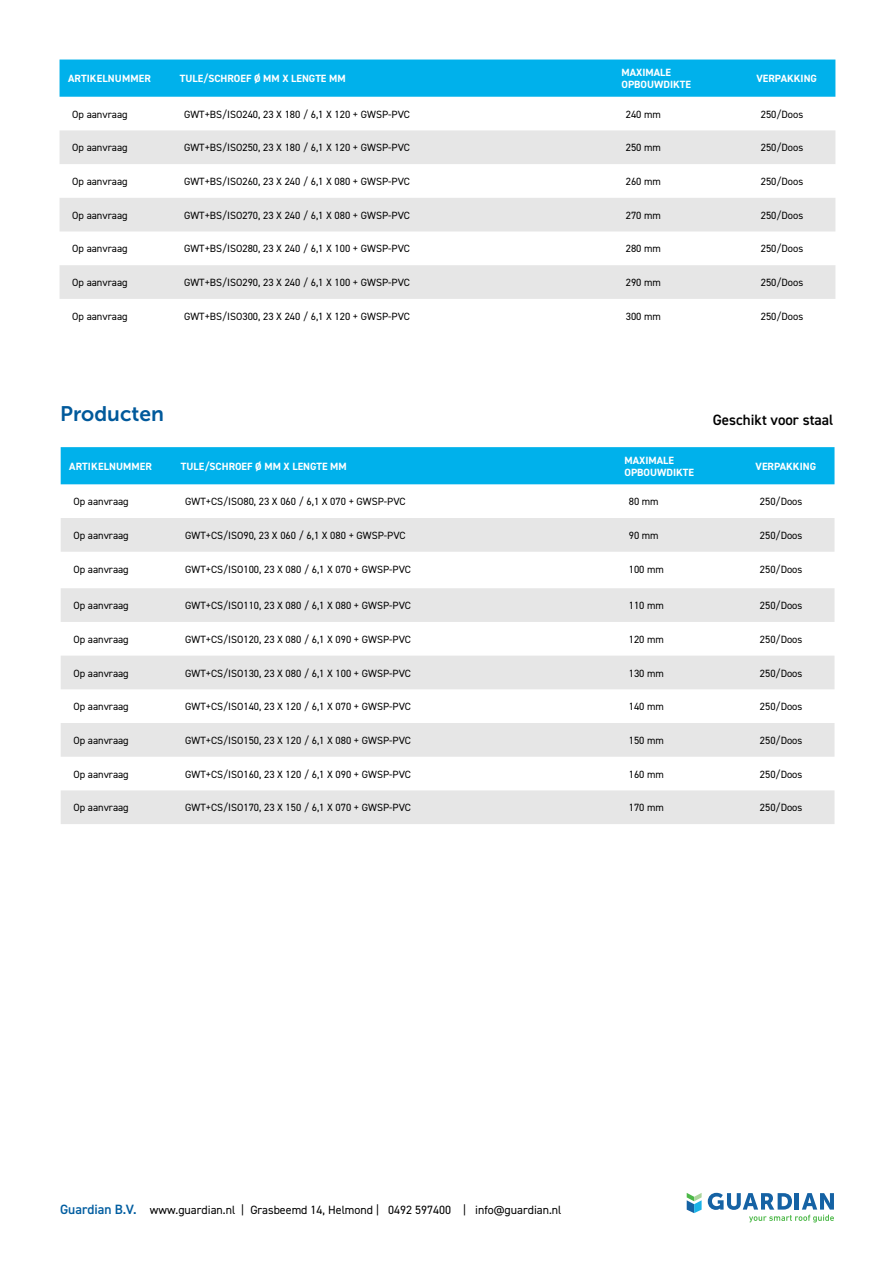
<style>
.page{position:relative;width:893px;height:1263px;background:#fff}
.page>*{position:absolute;margin:0;border:0;box-sizing:border-box;transform-origin:0 0}
.t1{font:21px "Museo Sans 700";color:#00599b}
.t2{font:600 15px "DIN2014";color:#000}
.t3{font:12px "DIN2014";color:#000}
.t4{font:10.5px "DIN2014";color:#000}
.t5{font:700 10.5px/12px "DIN2014";color:#fff}
.s1{font-weight:600;font-size:13.5px;color:#005da0}
</style>
<div class="page">
<div style="left:60px;top:60px;width:775px;height:37px;background:#00b1eb"></div>
<svg style="left:60px;top:130px;width:775px;height:169px;fill:#e6e6e6"></svg>
<svg style="left:708px;top:1193px;width:126px;height:29px"></svg>
<svg style="left:687px;top:1193px;width:15px;height:20px"></svg>
<div style="left:61px;top:447px;width:773px;height:37px;background:#00b1eb"></div>
<svg style="left:61px;top:518px;width:773px;height:306px;fill:#e6e6e6"></svg>
<p class="t5" style="left:68px;top:72px;width:84px">ARTIKELNUMMER</p>
<p class="t5" style="left:180px;top:72px;width:167px">TULE/SCHROEF Ø MM X LENGTE MM</p>
<p class="t5" style="left:621px;top:66px;width:71px">MAXIMALE<br>OPBOUWDIKTE</p>
<p class="t5" style="left:756px;top:72px;width:62px">VERPAKKING</p>
<p class="t4" style="left:72px;top:107px;width:57px">Op aanvraag</p>
<p class="t4" style="left:184px;top:107px;width:227px">GWT+BS/ISO240, 23 X 180 / 6,1 X 120 + GWSP-PVC</p>
<p class="t4" style="left:626px;top:107px;width:37px">240 mm</p>
<p class="t4" style="left:761px;top:107px;width:44px">250/Doos</p>
<p class="t4" style="left:72px;top:141px;width:57px">Op aanvraag</p>
<p class="t4" style="left:184px;top:141px;width:227px">GWT+BS/ISO250, 23 X 180 / 6,1 X 120 + GWSP-PVC</p>
<p class="t4" style="left:626px;top:141px;width:37px">250 mm</p>
<p class="t4" style="left:761px;top:141px;width:44px">250/Doos</p>
<p class="t4" style="left:72px;top:175px;width:57px">Op aanvraag</p>
<p class="t4" style="left:184px;top:175px;width:227px">GWT+BS/ISO260, 23 X 240 / 6,1 X 080 + GWSP-PVC</p>
<p class="t4" style="left:626px;top:175px;width:37px">260 mm</p>
<p class="t4" style="left:761px;top:175px;width:44px">250/Doos</p>
<p class="t4" style="left:72px;top:209px;width:57px">Op aanvraag</p>
<p class="t4" style="left:184px;top:209px;width:227px">GWT+BS/ISO270, 23 X 240 / 6,1 X 080 + GWSP-PVC</p>
<p class="t4" style="left:626px;top:209px;width:37px">270 mm</p>
<p class="t4" style="left:761px;top:209px;width:44px">250/Doos</p>
<p class="t4" style="left:72px;top:242px;width:57px">Op aanvraag</p>
<p class="t4" style="left:184px;top:242px;width:227px">GWT+BS/ISO280, 23 X 240 / 6,1 X 100 + GWSP-PVC</p>
<p class="t4" style="left:626px;top:242px;width:37px">280 mm</p>
<p class="t4" style="left:761px;top:242px;width:44px">250/Doos</p>
<p class="t4" style="left:72px;top:276px;width:57px">Op aanvraag</p>
<p class="t4" style="left:184px;top:276px;width:227px">GWT+BS/ISO290, 23 X 240 / 6,1 X 100 + GWSP-PVC</p>
<p class="t4" style="left:626px;top:276px;width:37px">290 mm</p>
<p class="t4" style="left:761px;top:276px;width:44px">250/Doos</p>
<p class="t4" style="left:72px;top:310px;width:57px">Op aanvraag</p>
<p class="t4" style="left:184px;top:310px;width:227px">GWT+BS/ISO300, 23 X 240 / 6,1 X 120 + GWSP-PVC</p>
<p class="t4" style="left:626px;top:310px;width:37px">300 mm</p>
<p class="t4" style="left:761px;top:310px;width:44px">250/Doos</p>
<p class="t1" style="left:60px;top:402px;width:105px">Producten</p>
<p class="t2" style="left:713px;top:410px;width:122px">Geschikt voor staal</p>
<p class="t5" style="left:69px;top:460px;width:84px">ARTIKELNUMMER</p>
<p class="t5" style="left:181px;top:460px;width:167px">TULE/SCHROEF Ø MM X LENGTE MM</p>
<p class="t5" style="left:624px;top:454px;width:71px">MAXIMALE<br>OPBOUWDIKTE</p>
<p class="t5" style="left:756px;top:460px;width:62px">VERPAKKING</p>
<p class="t4" style="left:73px;top:495px;width:57px">Op aanvraag</p>
<p class="t4" style="left:185px;top:495px;width:222px">GWT+CS/ISO80, 23 X 060 / 6,1 X 070 + GWSP-PVC</p>
<p class="t4" style="left:629px;top:495px;width:31px">80 mm</p>
<p class="t4" style="left:760px;top:495px;width:44px">250/Doos</p>
<p class="t4" style="left:73px;top:529px;width:57px">Op aanvraag</p>
<p class="t4" style="left:185px;top:529px;width:222px">GWT+CS/ISO90, 23 X 060 / 6,1 X 080 + GWSP-PVC</p>
<p class="t4" style="left:629px;top:529px;width:31px">90 mm</p>
<p class="t4" style="left:760px;top:529px;width:44px">250/Doos</p>
<p class="t4" style="left:73px;top:562px;width:57px">Op aanvraag</p>
<p class="t4" style="left:185px;top:562px;width:227px">GWT+CS/ISO100, 23 X 080 / 6,1 X 070 + GWSP-PVC</p>
<p class="t4" style="left:629px;top:562px;width:37px">100 mm</p>
<p class="t4" style="left:760px;top:562px;width:44px">250/Doos</p>
<p class="t4" style="left:73px;top:599px;width:57px">Op aanvraag</p>
<p class="t4" style="left:185px;top:599px;width:227px">GWT+CS/ISO110, 23 X 080 / 6,1 X 080 + GWSP-PVC</p>
<p class="t4" style="left:629px;top:599px;width:37px">110 mm</p>
<p class="t4" style="left:760px;top:599px;width:44px">250/Doos</p>
<p class="t4" style="left:73px;top:633px;width:57px">Op aanvraag</p>
<p class="t4" style="left:185px;top:633px;width:227px">GWT+CS/ISO120, 23 X 080 / 6,1 X 090 + GWSP-PVC</p>
<p class="t4" style="left:629px;top:633px;width:37px">120 mm</p>
<p class="t4" style="left:760px;top:633px;width:44px">250/Doos</p>
<p class="t4" style="left:73px;top:666px;width:57px">Op aanvraag</p>
<p class="t4" style="left:185px;top:666px;width:227px">GWT+CS/ISO130, 23 X 080 / 6,1 X 100 + GWSP-PVC</p>
<p class="t4" style="left:629px;top:666px;width:37px">130 mm</p>
<p class="t4" style="left:760px;top:666px;width:44px">250/Doos</p>
<p class="t4" style="left:73px;top:700px;width:57px">Op aanvraag</p>
<p class="t4" style="left:185px;top:700px;width:227px">GWT+CS/ISO140, 23 X 120 / 6,1 X 070 + GWSP-PVC</p>
<p class="t4" style="left:629px;top:700px;width:37px">140 mm</p>
<p class="t4" style="left:760px;top:700px;width:44px">250/Doos</p>
<p class="t4" style="left:73px;top:734px;width:57px">Op aanvraag</p>
<p class="t4" style="left:185px;top:734px;width:227px">GWT+CS/ISO150, 23 X 120 / 6,1 X 080 + GWSP-PVC</p>
<p class="t4" style="left:629px;top:734px;width:37px">150 mm</p>
<p class="t4" style="left:760px;top:734px;width:44px">250/Doos</p>
<p class="t4" style="left:73px;top:767px;width:57px">Op aanvraag</p>
<p class="t4" style="left:185px;top:767px;width:227px">GWT+CS/ISO160, 23 X 120 / 6,1 X 090 + GWSP-PVC</p>
<p class="t4" style="left:629px;top:767px;width:37px">160 mm</p>
<p class="t4" style="left:760px;top:767px;width:44px">250/Doos</p>
<p class="t4" style="left:73px;top:801px;width:57px">Op aanvraag</p>
<p class="t4" style="left:185px;top:801px;width:227px">GWT+CS/ISO170, 23 X 150 / 6,1 X 070 + GWSP-PVC</p>
<p class="t4" style="left:629px;top:801px;width:37px">170 mm</p>
<p class="t4" style="left:760px;top:801px;width:44px">250/Doos</p>
<p class="t3" style="left:60px;top:1202px;width:503px"><span class="s1">Guardian B.V.</span> www.guardian.nl | Grasbeemd 14, Helmond | 0492 597400 | info@guardian.nl</p>
</div>
